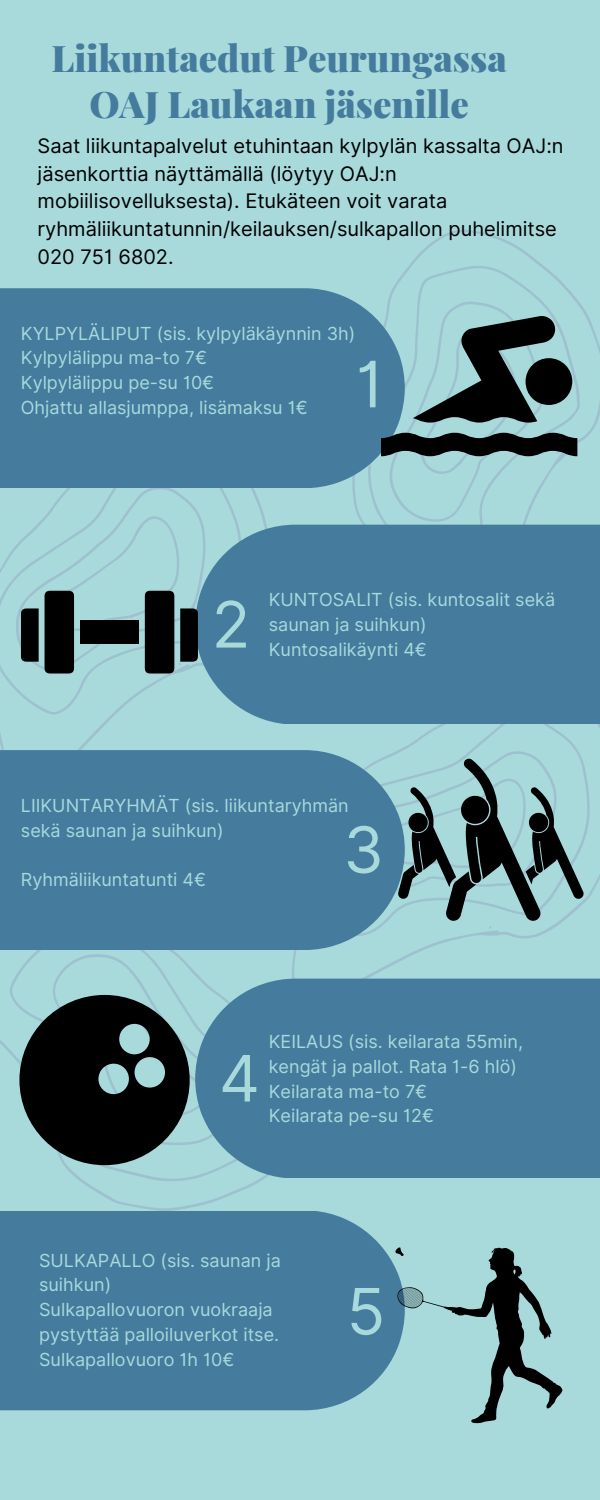
<style>
.page{position:relative;width:600px;height:1500px;background:#a8dadc}
.page>*{position:absolute;margin:0;border:0;box-sizing:border-box;transform-origin:0 0}
.t1{font:64px "Inter";color:#a8dadc}
.t2{font:900 36.6px/46.5px "Playfair Display";color:#457b9d;text-align:center}
.t3{font:20px/27.8px "Inter";color:#000}
.t4{font:18px/24.8px "Inter";color:#a8dadc}
</style>
<div class="page">
<svg style="left:251px;top:230px;width:349px;height:295px"></svg>
<svg style="left:320px;top:724px;width:280px;height:255px"></svg>
<svg style="left:0;top:488px;width:316px;height:262px"></svg>
<div style="left:0;top:289px;width:405px;height:199px;background:#457b9d"></div>
<div style="left:195px;top:525px;width:405px;height:199px;background:#457b9d"></div>
<svg style="left:0;top:950px;width:320px;height:261px"></svg>
<div style="left:0;top:750px;width:405px;height:200px;background:#457b9d"></div>
<div style="left:195px;top:979px;width:405px;height:199px;background:#457b9d"></div>
<div style="left:0;top:1211px;width:395px;height:199px;background:#457b9d"></div>
<svg style="left:381px;top:433px;width:196px;height:23px"></svg>
<div style="left:526px;top:358px;width:46px;height:47px;background:#000;border-radius:50%"></div>
<svg style="left:413px;top:316px;width:142px;height:107px"></svg>
<svg style="left:21px;top:608px;width:18px;height:54px"></svg>
<div style="left:80px;top:620px;width:59px;height:24px;background:#000"></div>
<svg style="left:180px;top:608px;width:18px;height:54px"></svg>
<div style="left:45px;top:591px;width:29px;height:83px;background:#000;border-radius:6px"></div>
<div style="left:145px;top:591px;width:29px;height:83px;background:#000;border-radius:6px"></div>
<svg style="left:398px;top:758px;width:186px;height:163px"></svg>
<svg style="left:19px;top:995px;width:171px;height:170px"></svg>
<svg style="left:395px;top:1247px;width:167px;height:176px"></svg>
<h2 class="t2" style="left:52px;top:33px;width:457px">Liikuntaedut Peurungassa<br>OAJ Laukaan jäsenille</h2>
<p class="t3" style="left:38px;top:132px;width:527px">Saat liikuntapalvelut etuhintaan kylpylän kassalta OAJ:n jäsenkorttia näyttämällä (löytyy OAJ:n mobiilisovelluksesta). Etukäteen voit varata ryhmäliikuntatunnin/keilauksen/sulkapallon puhelimitse 020 751 6802.</p>
<p class="t4" style="left:21px;top:321px;width:336px">KYLPYLÄLIPUT (sis. kylpyläkäynnin 3h)<br>Kylpylälippu ma-to 7€<br>Kylpylälippu pe-su 10€<br>Ohjattu allasjumppa, lisämaksu 1€</p>
<h1 class="t1" style="left:356px;top:346px;width:30px">1</h1>
<h1 class="t1" style="left:212px;top:586px;width:40px">2</h1>
<p class="t4" style="left:269px;top:587px;width:288px">KUNTOSALIT (sis. kuntosalit sekä saunan ja suihkun)<br>Kuntosalikäynti 4€</p>
<p class="t4" style="left:21px;top:793px;width:329px">LIIKUNTARYHMÄT (sis. liikuntaryhmän sekä saunan ja suihkun)</p>
<p class="t4" style="left:21px;top:867px;width:187px">Ryhmäliikuntatunti 4€</p>
<h1 class="t1" style="left:343px;top:811px;width:42px">3</h1>
<h1 class="t1" style="left:219px;top:1040px;width:43px">4</h1>
<p class="t4" style="left:269px;top:1029px;width:256px">KEILAUS (sis. keilarata 55min, kengät ja pallot. Rata 1-6 hlö)<br>Keilarata ma-to 7€<br>Keilarata pe-su 12€</p>
<p class="t4" style="left:39px;top:1248px;width:243px">SULKAPALLO (sis. saunan ja suihkun)<br>Sulkapallovuoron vuokraaja pystyttää palloiluverkot itse.<br>Sulkapallovuoro 1h 10€</p>
<h1 class="t1" style="left:347px;top:1273px;width:40px">5</h1>
</div>
